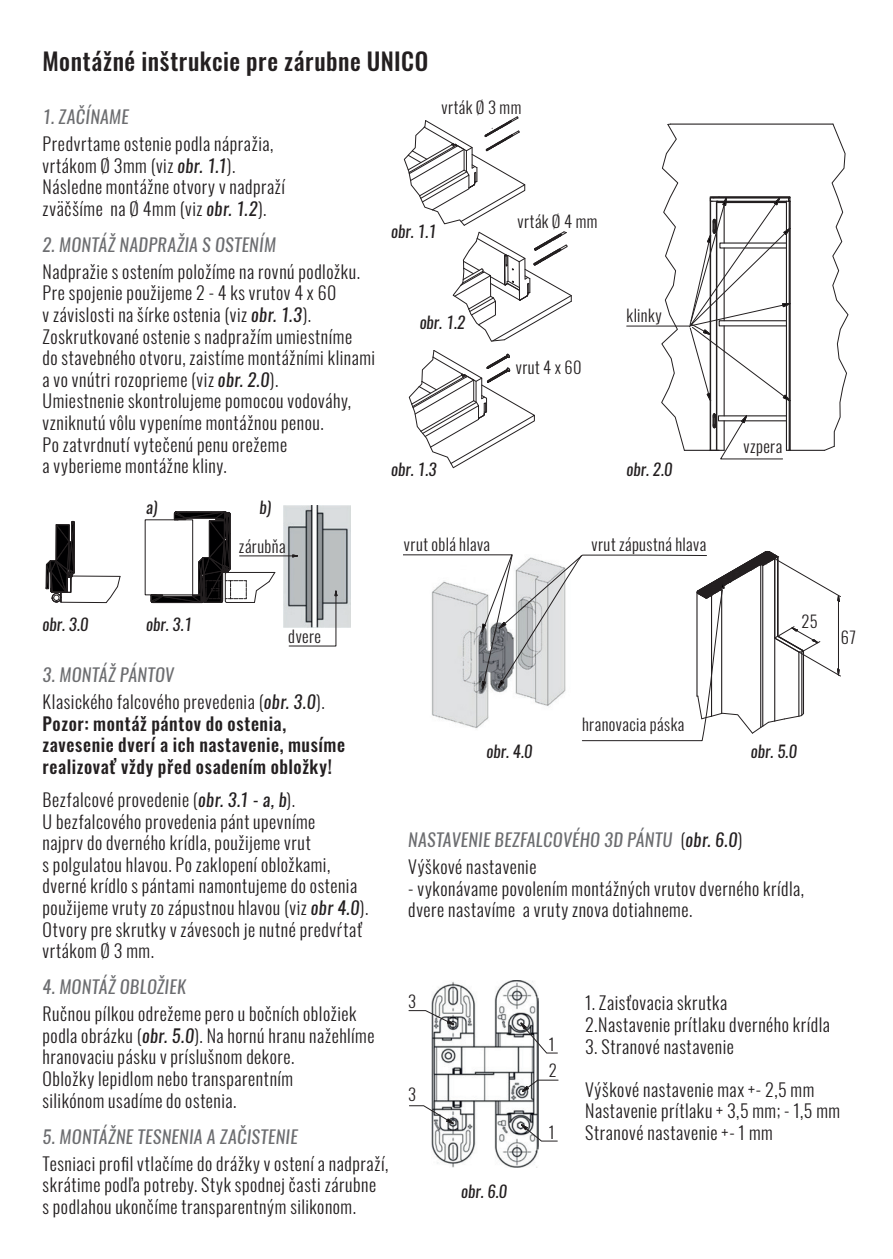
<style>
.page{position:relative;width:893px;height:1259px;background:#fff}
.page>*{position:absolute;margin:0;border:0;box-sizing:border-box;transform-origin:0 0}
.t1{font:500 24px "Oswald";letter-spacing:.02em;color:#231f20}
.t2{font:300 18px/21.6px "Oswald";letter-spacing:.03em;color:#231f20}
.t3{font:italic 18px "Oswald";letter-spacing:.02em;color:#6c6d70}
.t4{font:500 18px "Oswald";letter-spacing:.035em;color:#231f20}
.t5{font:300 16.5px "Oswald";letter-spacing:.03em;color:#231f20}
.t6{font:italic 16.5px "Oswald";color:#231f20}
.s1{font-weight:400;font-style:italic}
.s2{font-weight:300;font-style:normal;color:#231f20}
.s3{color:#231f20}
</style>
<div class="page">
<svg style="left:404px;top:116px;width:168px;height:226px"></svg>
<svg style="left:409px;top:350px;width:126px;height:119px"></svg>
<svg style="left:626px;top:123px;width:223px;height:336px"></svg>
<svg style="left:404px;top:551px;width:437px;height:190px"></svg>
<img style="left:431px;top:980px;width:107px;height:187px">
<svg style="left:519px;top:1021px;width:39px;height:32px"></svg>
<svg style="left:520px;top:1123px;width:38px;height:18px"></svg>
<svg style="left:520px;top:1079px;width:39px;height:14px"></svg>
<svg style="left:408px;top:1010px;width:48px;height:15px"></svg>
<svg style="left:409px;top:1105px;width:46px;height:19px"></svg>
<img style="left:283px;top:505px;width:67px;height:122px">
<svg style="left:150px;top:511px;width:125px;height:92px"></svg>
<svg style="left:45px;top:520px;width:76px;height:83px"></svg>
<div style="left:145px;top:519px;width:48px;height:76px;border:1px solid #231f20"></div>
<svg style="left:292px;top:554px;width:7px;height:3px"></svg>
<hr style="left:240px;top:555px;width:53px;height:1px;background:#231f20">
<svg style="left:289px;top:589px;width:48px;height:57px"></svg>
<p class="t1" style="left:43px;top:49px;width:387px">Montážné inštrukcie pre zárubne UNICO</p>
<p class="t3" style="left:43px;top:104px;width:88px">1. ZAČÍNAME</p>
<p class="t2" style="left:43px;top:131px;width:232px">Predvrtame ostenie podla nápražia,</p>
<p class="t2" style="left:43px;top:152px;width:194px">vrtákom Ø 3mm (viz <span class="s1">obr. 1.1</span>).</p>
<p class="t2" style="left:43px;top:174px;width:244px">Následne montážne otvory v nadpraží</p>
<p class="t2" style="left:43px;top:196px;width:226px">zväčšíme na Ø 4mm (viz <span class="s1">obr. 1.2</span>).</p>
<p class="t3" style="left:43px;top:232px;width:235px">2. MONTÁŽ NADPRAŽIA S OSTENÍM</p>
<p class="t2" style="left:43px;top:259px;width:319px">Nadpražie s ostením položíme na rovnú podložku.</p>
<p class="t2" style="left:43px;top:280px;width:295px">Pre spojenie použijeme 2 - 4 ks vrutov 4 x 60</p>
<p class="t2" style="left:43px;top:302px;width:270px">v závislosti na šírke ostenia (viz <span class="s1">obr. 1.3</span>).</p>
<p class="t2" style="left:43px;top:323px;width:311px">Zoskrutkované ostenie s nadpražím umiestníme</p>
<p class="t2" style="left:43px;top:345px;width:334px">do stavebného otvoru, zaistíme montážními klinami</p>
<p class="t2" style="left:43px;top:367px;width:237px">a vo vnútri rozoprieme (viz <span class="s1">obr. 2.0</span>).</p>
<p class="t2" style="left:43px;top:388px;width:310px">Umiestnenie skontrolujeme pomocou vodováhy,</p>
<p class="t2" style="left:43px;top:410px;width:283px">vzniknutú vôlu vypeníme montážnou penou.</p>
<p class="t2" style="left:43px;top:431px;width:246px">Po zatvrdnutí vytečenú penu orežeme</p>
<p class="t2" style="left:43px;top:453px;width:186px">a vyberieme montážne kliny.</p>
<p class="t6" style="left:146px;top:495px;width:13px">a)</p>
<p class="t6" style="left:259px;top:495px;width:13px">b)</p>
<p class="t5" style="left:239px;top:532px;width:48px">zárubňa</p>
<p class="t5" style="left:441px;top:92px;width:81px">vrták Ø 3 mm</p>
<p class="t6" style="left:391px;top:220px;width:47px">obr. 1.1</p>
<p class="t6" style="left:420px;top:311px;width:47px">obr. 1.2</p>
<p class="t5" style="left:517px;top:207px;width:82px">vrták Ø 4 mm</p>
<p class="t5" style="left:516px;top:352px;width:67px">vrut 4 x 60</p>
<p class="t5" style="left:626px;top:300px;width:37px">klinky</p>
<p class="t6" style="left:391px;top:458px;width:47px">obr. 1.3</p>
<p class="t6" style="left:626px;top:458px;width:47px">obr. 2.0</p>
<p class="t5" style="left:404px;top:529px;width:88px">vrut oblá hlava</p>
<p class="t5" style="left:591px;top:529px;width:116px">vrut zápustná hlava</p>
<p class="t6" style="left:43px;top:613px;width:47px">obr. 3.0</p>
<p class="t6" style="left:146px;top:613px;width:47px">obr. 3.1</p>
<p class="t5" style="left:288px;top:622px;width:34px">dvere</p>
<p class="t5" style="left:743px;top:432px;width:40px">vzpera</p>
<p class="t5" style="left:801px;top:606px;width:18px">25</p>
<p class="t5" style="left:841px;top:623px;width:17px">67</p>
<p class="t3" style="left:43px;top:662px;width:133px">3. MONTÁŽ PÁNTOV</p>
<p class="t2" style="left:43px;top:689px;width:284px">Klasického falcového prevedenia (<span class="s1">obr. 3.0</span>).</p>
<p class="t4" style="left:43px;top:714px;width:245px">Pozor: montáž pántov do ostenia,</p>
<p class="t4" style="left:43px;top:735px;width:304px">zavesenie dverí a ich nastavenie, musíme</p>
<p class="t4" style="left:43px;top:757px;width:291px">realizovať vždy před osadením obložky!</p>
<p class="t2" style="left:43px;top:787px;width:254px">Bezfalcové provedenie (<span class="s1">obr. 3.1 - a, b</span>).</p>
<p class="t2" style="left:43px;top:808px;width:274px">U bezfalcového provedenia pánt upevníme</p>
<p class="t2" style="left:43px;top:830px;width:270px">najprv do dverného krídla, použijeme vrut</p>
<p class="t2" style="left:43px;top:851px;width:289px">s polgulatou hlavou. Po zaklopení obložkami,</p>
<p class="t2" style="left:43px;top:873px;width:316px">dverné krídlo s pántami namontujeme do ostenia</p>
<p class="t2" style="left:43px;top:895px;width:327px">použijeme vruty zo zápustnou hlavou (viz <span class="s1">obr 4.0</span>).</p>
<p class="t2" style="left:43px;top:916px;width:321px">Otvory pre skrutky v závesoch je nutné predvŕtať</p>
<p class="t2" style="left:43px;top:938px;width:113px">vrtákom Ø 3 mm.</p>
<p class="t3" style="left:43px;top:974px;width:145px">4. MONTÁŽ OBLOŽIEK</p>
<p class="t2" style="left:43px;top:1001px;width:315px">Ručnou pílkou odrežeme pero u bočních obložiek</p>
<p class="t2" style="left:43px;top:1022px;width:334px">podla obrázku (<span class="s1">obr. 5.0</span>). Na hornú hranu nažehlíme</p>
<p class="t2" style="left:43px;top:1044px;width:253px">hranovaciu pásku v príslušnom dekore.</p>
<p class="t2" style="left:43px;top:1066px;width:252px">Obložky lepidlom nebo transparentním</p>
<p class="t2" style="left:43px;top:1087px;width:196px">silikónom usadíme do ostenia.</p>
<p class="t3" style="left:43px;top:1124px;width:257px">5. MONTÁŽNE TESNENIA A ZAČISTENIE</p>
<p class="t2" style="left:43px;top:1150px;width:347px">Tesniaci profil vtlačíme do drážky v ostení a nadpraží, skrátime podľa potreby. Styk spodnej časti zárubne<br>s podlahou ukončíme transparentným silikonom.</p>
<p class="t6" style="left:486px;top:739px;width:47px">obr. 4.0</p>
<p class="t5" style="left:582px;top:709px;width:104px">hranovacia páska</p>
<p class="t6" style="left:751px;top:739px;width:47px">obr. 5.0</p>
<p class="t3" style="left:408px;top:827px;width:336px">NASTAVENIE BEZFALCOVÉHO 3D PÁNTU <span class="s2">(</span><span class="s3">obr. 6.0</span><span class="s2">)</span></p>
<p class="t2" style="left:408px;top:854px;width:130px">Výškové nastavenie</p>
<p class="t2" style="left:408px;top:875px;width:397px">- vykonávame povolením montážných vrutov dverného krídla, dvere nastavíme a vruty znova dotiahneme.</p>
<p class="t5" style="left:408px;top:986px;width:9px">3</p>
<p class="t5" style="left:408px;top:1080px;width:9px">3</p>
<p class="t6" style="left:461px;top:1180px;width:47px">obr. 6.0</p>
<p class="t5" style="left:549px;top:1029px;width:8px">1</p>
<p class="t5" style="left:549px;top:1055px;width:10px">2</p>
<p class="t5" style="left:549px;top:1117px;width:8px">1</p>
<p class="t2" style="left:585px;top:990px;width:144px">1. Zaisťovacia skrutka</p>
<p class="t2" style="left:585px;top:1012px;width:246px">2.Nastavenie prítlaku dverného krídla</p>
<p class="t2" style="left:585px;top:1033px;width:150px">3. Stranové nastavenie</p>
<p class="t2" style="left:585px;top:1076px;width:231px">Výškové nastavenie max +- 2,5 mm</p>
<p class="t2" style="left:585px;top:1098px;width:256px">Nastavenie prítlaku + 3,5 mm; - 1,5 mm</p>
<p class="t2" style="left:585px;top:1120px;width:189px">Stranové nastavenie +- 1 mm</p>
</div>
